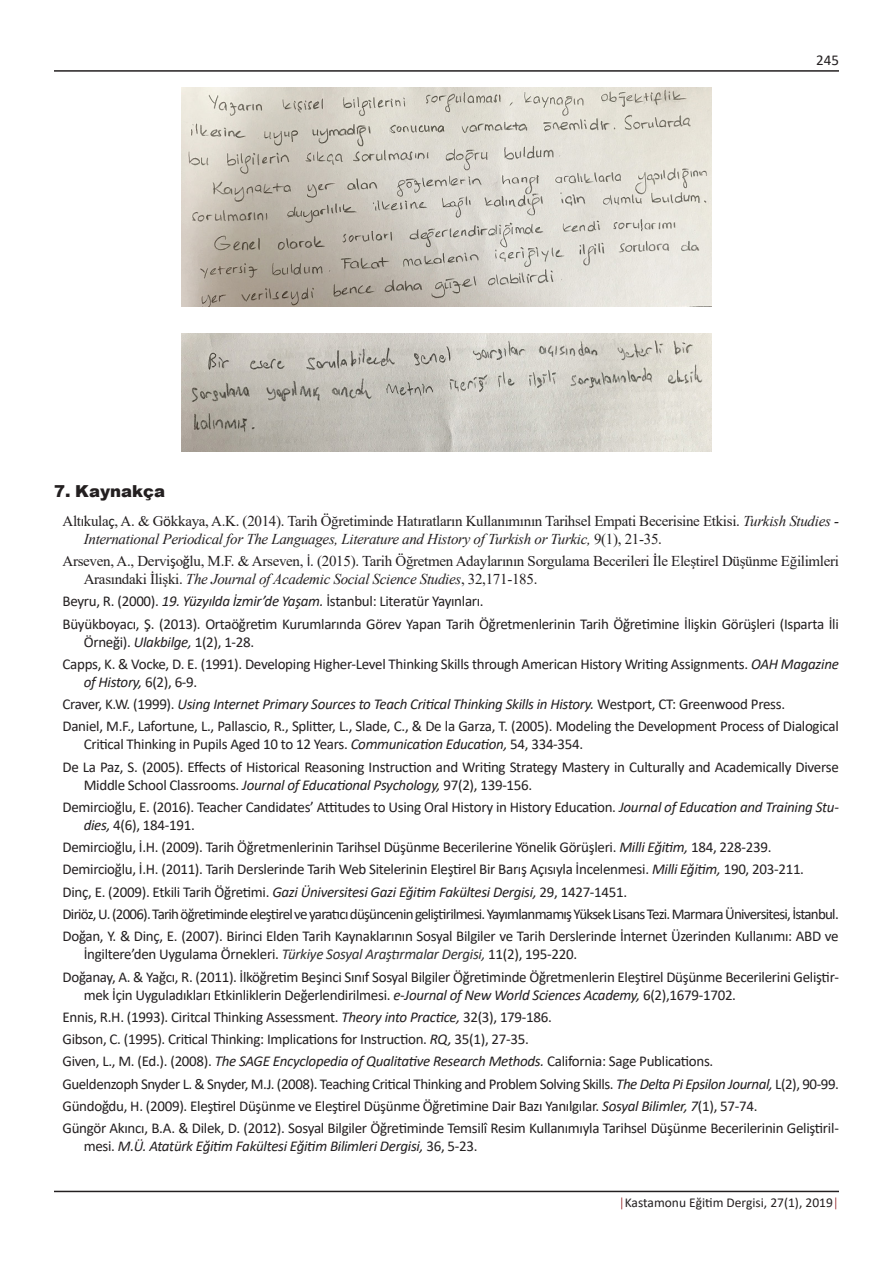
<style>
.page{position:relative;width:893px;height:1263px;background:#fff}
.page>*{position:absolute;margin:0;border:0;box-sizing:border-box;transform-origin:0 0}
.t1{font:900 16.5px "Arial";color:#231f20}
.kaynak{font:15px/18px "Calibri";letter-spacing:-.02em;color:#231f20}
.kaynak-2{font:15px/18px "Times New Roman";letter-spacing:-.02em;color:#231f20}
.kaynak-3{font:15px "Calibri";letter-spacing:-.05em;color:#231f20}
.kaynak-4{font:italic 15px "Calibri";letter-spacing:-.02em;color:#231f20}
.t2{font:13.5px "Calibri";color:#231f20}
.s1{font-family:"Calibri"}
.s2{font-style:italic}
.s3{font-style:normal}
.s4{font-style:italic;color:#333}
.s5{font-weight:300;color:#8c171b}
</style>
<div class="page">
<hr style="left:54px;top:70px;width:785px;height:2px;background:#231f20">
<hr style="left:54px;top:1191px;width:785px;height:1px;background:#231f20">
<img style="left:181px;top:88px;width:531px;height:219px">
<img style="left:181px;top:334px;width:531px;height:118px">
<p class="kaynak" style="left:816px;top:51px;width:24px">245</p>
<p class="t1" style="left:54px;top:479px;width:113px">7. Kaynakça</p>
<p class="kaynak-2" style="left:84px;top:511px;width:757px;text-indent:-21px">Alt<span class="s1">ı</span>kula<span class="s1">ç</span>, A. &amp; G<span class="s1">ö</span>kkaya, A.K. (2014). Tarih Öğretiminde Hatıratların Kullanımının Tarihsel Empati Becerisine Etkisi. <span class="s2">Turkish Studies -<br>International Periodical for The Languages, Literature and History of Turkish or Turkic,</span> 9(1), 21-35.</p>
<p class="kaynak-2" style="left:84px;top:552px;width:757px;text-indent:-21px">Arseven, A., Dervi<span class="s1">ş</span>o<span class="s1">ğ</span>lu, M.F. &amp; Arseven, <span class="s1">İ</span>. (2015). Tarih Öğretmen Adaylarının Sorgulama Becerileri İle Eleştirel Düşünme Eğilimleri<br>Arasındaki İlişki. <span class="s2">The Journal of Academic Social Science Studies</span>, 32,171-185.</p>
<p class="kaynak" style="left:63px;top:592px;width:423px">Beyru, R. (2000). <span class="s2">19. Yüzyılda İzmir’de Yaşam.</span> İstanbul: Literatür Yayınları.</p>
<p class="kaynak" style="left:84px;top:614px;width:757px;text-indent:-21px">Büyükboyacı, Ş. (2013). Ortaöğretim Kurumlarında Görev Yapan Tarih Öğretmenlerinin Tarih Öğretimine İlişkin Görüşleri (Isparta İli<br>Örneği). <span class="s2">Ulakbilge,</span> 1(2), 1-28.</p>
<p class="kaynak" style="left:84px;top:655px;width:757px;text-indent:-21px">Capps, K. &amp; Vocke, D. E. (1991). Developing Higher-Level Thinking Skills through American History Writing Assignments. <span class="s2">OAH Magazine of History,</span> 6(2), 6-9.</p>
<p class="kaynak-4" style="left:63px;top:694px;width:724px"><span class="s3">Craver, K.W. (1999).</span> Using Internet Primary Sources to Teach Critical Thinking Skills in History. <span class="s3">Westport, CT: Greenwood Press.</span></p>
<p class="kaynak" style="left:84px;top:717px;width:756px;text-indent:-21px">Daniel, M.F., Lafortune, L., Pallascio, R., Splitter, L., Slade, C., &amp; De la Garza, T. (2005). Modeling the Development Process of Dialogical<br>Critical Thinking in Pupils Aged 10 to 12 Years. <span class="s2">Communication Education,</span> 54, 334-354.</p>
<p class="kaynak" style="left:84px;top:757px;width:757px;text-indent:-21px">De La Paz, S. (2005). Effects of Historical Reasoning Instruction and Writing Strategy Mastery in Culturally and Academically Diverse<br>Middle School Classrooms. <span class="s2">Journal of Educational Psychology,</span> 97(2), 139-156.</p>
<p class="kaynak" style="left:84px;top:798px;width:757px;text-indent:-21px">Demircioğlu, E. (2016). Teacher Candidates’ Attitudes to Using Oral History in History Education. <span class="s2">Journal of Education and Training Stu&shy;dies,</span> 4(6), 184-191.</p>
<p class="kaynak" style="left:63px;top:838px;width:710px">Demircioğlu, İ.H. (2009). Tarih Öğretmenlerinin Tarihsel Düşünme Becerilerine Yönelik Görüşleri. <span class="s2">Milli Eğitim,</span> 184, 228-239.</p>
<p class="kaynak" style="left:63px;top:860px;width:743px">Demircioğlu, İ.H. (2011). Tarih Derslerinde Tarih Web Sitelerinin Eleştirel Bir Barış Açısıyla İncelenmesi. <span class="s2">Milli Eğitim,</span> 190, 203-211.</p>
<p class="kaynak" style="left:63px;top:882px;width:566px">Dinç, E. (2009). Etkili Tarih Öğretimi. <span class="s2">Gazi Üniversitesi Gazi Eğitim Fakültesi Dergisi,</span> 29, 1427-1451.</p>
<p class="kaynak-3" style="left:63px;top:903px;width:778px">Diriöz, U. (2006). Tarih öğretiminde eleştirel ve yaratıcı düşüncenin geliştirilmesi. Yayımlanmamış Yüksek Lisans Tezi. Marmara Üniversitesi, İstanbul.</p>
<p class="kaynak" style="left:84px;top:927px;width:756px;text-indent:-21px">Doğan, Y. &amp; Dinç, E. (2007). Birinci Elden Tarih Kaynaklarının Sosyal Bilgiler ve Tarih Derslerinde İnternet Üzerinden Kullanımı: ABD ve<br>İngiltere’den Uygulama Örnekleri. <span class="s4">Türkiye Sosyal Araştırmalar Dergisi,</span> 11(2), 195-220.</p>
<p class="kaynak" style="left:84px;top:967px;width:757px;text-indent:-21px">Doğanay, A. &amp; Yağcı, R. (2011). İlköğretim Beşinci Sınıf Sosyal Bilgiler Öğretiminde Öğretmenlerin Eleştirel Düşünme Becerilerini Geliştir&shy;mek İçin Uyguladıkları Etkinliklerin Değerlendirilmesi. <span class="s2">e-Journal of New World Sciences Academy,</span> 6(2),1679-1702.</p>
<p class="kaynak" style="left:63px;top:1007px;width:491px">Ennis, R.H. (1993). Ciritcal Thinking Assessment. <span class="s2">Theory into Practice,</span> 32(3), 179-186.</p>
<p class="kaynak" style="left:63px;top:1030px;width:468px">Gibson, C. (1995). Critical Thinking: Implications for Instruction. <span class="s2">RQ,</span> 35(1), 27-35.</p>
<p class="kaynak" style="left:63px;top:1052px;width:652px">Given, L., M. (Ed.). (2008). <span class="s2">The SAGE Encyclopedia of Qualitative Research Methods.</span> California: Sage Publications.</p>
<p class="kaynak" style="left:63px;top:1074px;width:778px">Gueldenzoph Snyder L. &amp; Snyder, M.J. (2008). Teaching Critical Thinking and Problem Solving Skills. <span class="s2">The Delta Pi Epsilon Journal,</span> L(2), 90-99.</p>
<p class="kaynak" style="left:63px;top:1096px;width:696px">Gündoğdu, H. (2009). Eleştirel Düşünme ve Eleştirel Düşünme Öğretimine Dair Bazı Yanılgılar. <span class="s2">Sosyal Bilimler, 7</span>(1), 57-74.</p>
<p class="kaynak" style="left:84px;top:1119px;width:757px;text-indent:-21px">Güngör Akıncı, B.A. &amp; Dilek, D. (2012). Sosyal Bilgiler Öğretiminde Temsilî Resim Kullanımıyla Tarihsel Düşünme Becerilerinin Geliştiril&shy;mesi. <span class="s2">M.Ü. Atatürk Eğitim Fakültesi Eğitim Bilimleri Dergisi,</span> 36, 5-23.</p>
<p class="t2" style="left:619px;top:1193px;width:222px"><span class="s5">|</span>Kastamonu Eğitim Dergisi, 27(1), 2019<span class="s5">|</span></p>
</div>
